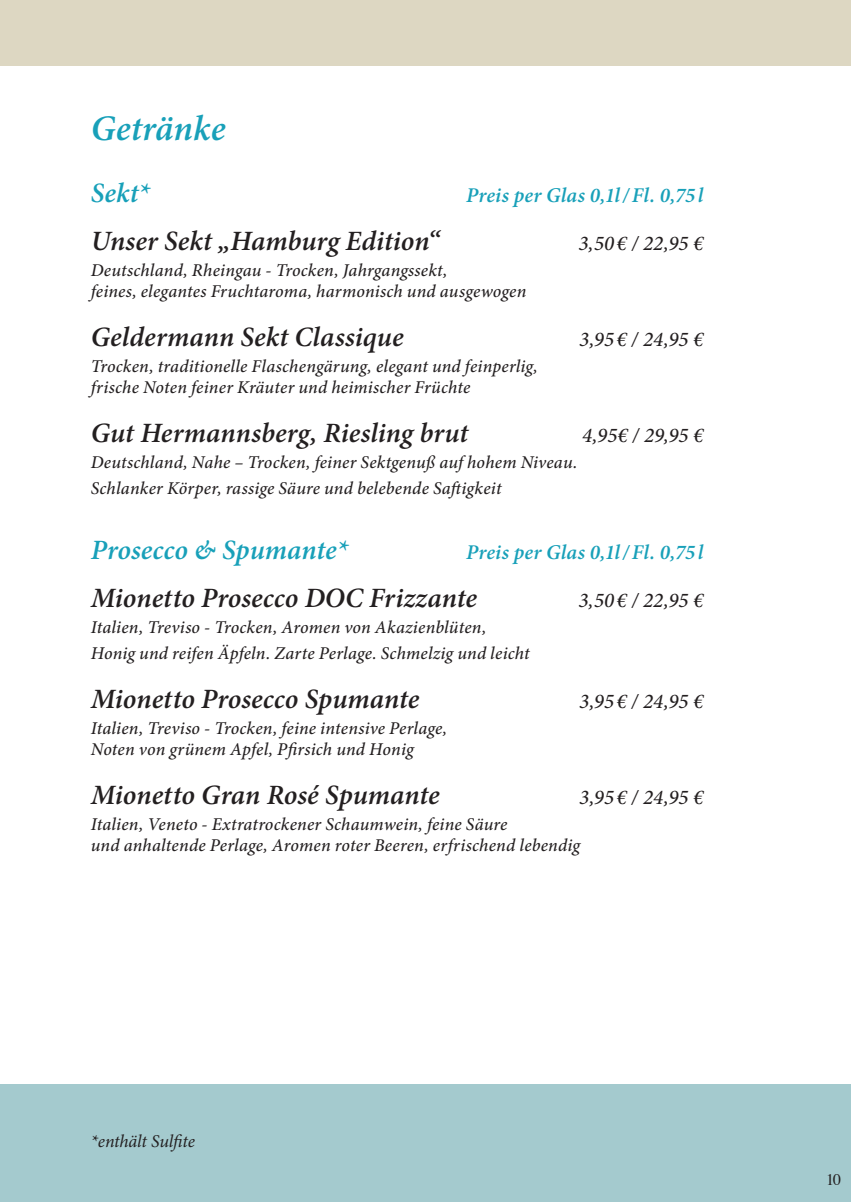
<style>
.page{position:relative;width:851px;height:1202px;background:#fff}
.page>*{position:absolute;margin:0;border:0;box-sizing:border-box;transform-origin:0 0}
.t1{font:italic 600 36px "Minion Pro";color:#18a0b9}
.t2{font:italic 600 28px "Minion Pro";color:#231f20}
.t3{font:italic 600 28px "Minion Pro";color:#18a0b9}
.t4{font:italic 500 21px "Minion Pro";color:#231f20}
.t5{font:italic 600 21px "Minion Pro";letter-spacing:.01em;color:#18a0b9}
.t6{font:italic 500 18px/21.6px "Minion Pro";letter-spacing:.01em;color:#231f20}
.t7{font:italic 18px "Minion Pro";letter-spacing:-.01em;color:#231f20}
.t8{font:16px "Times";color:#231f20}
</style>
<div class="page">
<div style="left:0;top:0;width:850px;height:66px;background:#ddd7c2"></div>
<div style="left:0;top:1084px;width:850px;height:118px;background:#a4cace"></div>
<h1 class="t1" style="left:91px;top:103px;width:136px">Getränke</h1>
<h2 class="t3" style="left:91px;top:173px;width:61px">Sekt*</h2>
<p class="t5" style="left:466px;top:180px;width:239px">Preis per Glas 0,1l/Fl. 0,75 l</p>
<h2 class="t2" style="left:91px;top:221px;width:350px">Unser Sekt „Hamburg Edition“</h2>
<p class="t4" style="left:578px;top:229px;width:126px">3,50 € / 22,95 €</p>
<p class="t6" style="left:91px;top:259px;width:437px">Deutschland, Rheingau - Trocken, Jahrgangssekt,<br>feines, elegantes Fruchtaroma, harmonisch und ausgewogen</p>
<h2 class="t2" style="left:91px;top:317px;width:314px">Geldermann Sekt Classique</h2>
<p class="t4" style="left:579px;top:325px;width:126px">3,95 € / 24,95 €</p>
<p class="t6" style="left:91px;top:355px;width:448px">Trocken, traditionelle Flaschengärung, elegant und feinperlig, frische Noten feiner Kräuter und heimischer Früchte</p>
<h2 class="t2" style="left:91px;top:413px;width:379px">Gut Hermannsberg, Riesling brut</h2>
<p class="t4" style="left:582px;top:421px;width:123px">4,95€ / 29,95 €</p>
<p class="t6" style="left:91px;top:449px;width:488px;line-height:26px">Deutschland, Nahe – Trocken, feiner Sektgenuß auf hohem Niveau.<br>Schlanker Körper, rassige Säure und belebende Saftigkeit</p>
<h2 class="t3" style="left:91px;top:530px;width:259px">Prosecco &amp; Spumante*</h2>
<p class="t5" style="left:466px;top:538px;width:239px">Preis per Glas 0,1l/Fl. 0,75 l</p>
<h2 class="t2" style="left:91px;top:579px;width:388px">Mionetto Prosecco DOC Frizzante</h2>
<p class="t4" style="left:578px;top:586px;width:126px">3,50 € / 22,95 €</p>
<p class="t6" style="left:91px;top:615px;width:440px;line-height:26px">Italien, Treviso - Trocken, Aromen von Akazienblüten,<br>Honig und reifen Äpfeln. Zarte Perlage. Schmelzig und leicht</p>
<h2 class="t2" style="left:91px;top:679px;width:330px">Mionetto Prosecco Spumante</h2>
<p class="t4" style="left:579px;top:687px;width:126px">3,95 € / 24,95 €</p>
<p class="t6" style="left:91px;top:717px;width:358px">Italien, Treviso - Trocken, feine intensive Perlage,<br>Noten von grünem Apfel, Pfirsich und Honig</p>
<h2 class="t2" style="left:91px;top:775px;width:350px">Mionetto Gran Rosé Spumante</h2>
<p class="t4" style="left:579px;top:783px;width:126px">3,95 € / 24,95 €</p>
<p class="t6" style="left:91px;top:813px;width:491px">Italien, Veneto - Extratrockener Schaumwein, feine Säure<br>und anhaltende Perlage, Aromen roter Beeren, erfrischend lebendig</p>
<p class="t7" style="left:91px;top:1129px;width:106px">*enthält Sulfite</p>
<p class="t8" style="left:826px;top:1165px;width:16px">10</p>
</div>
